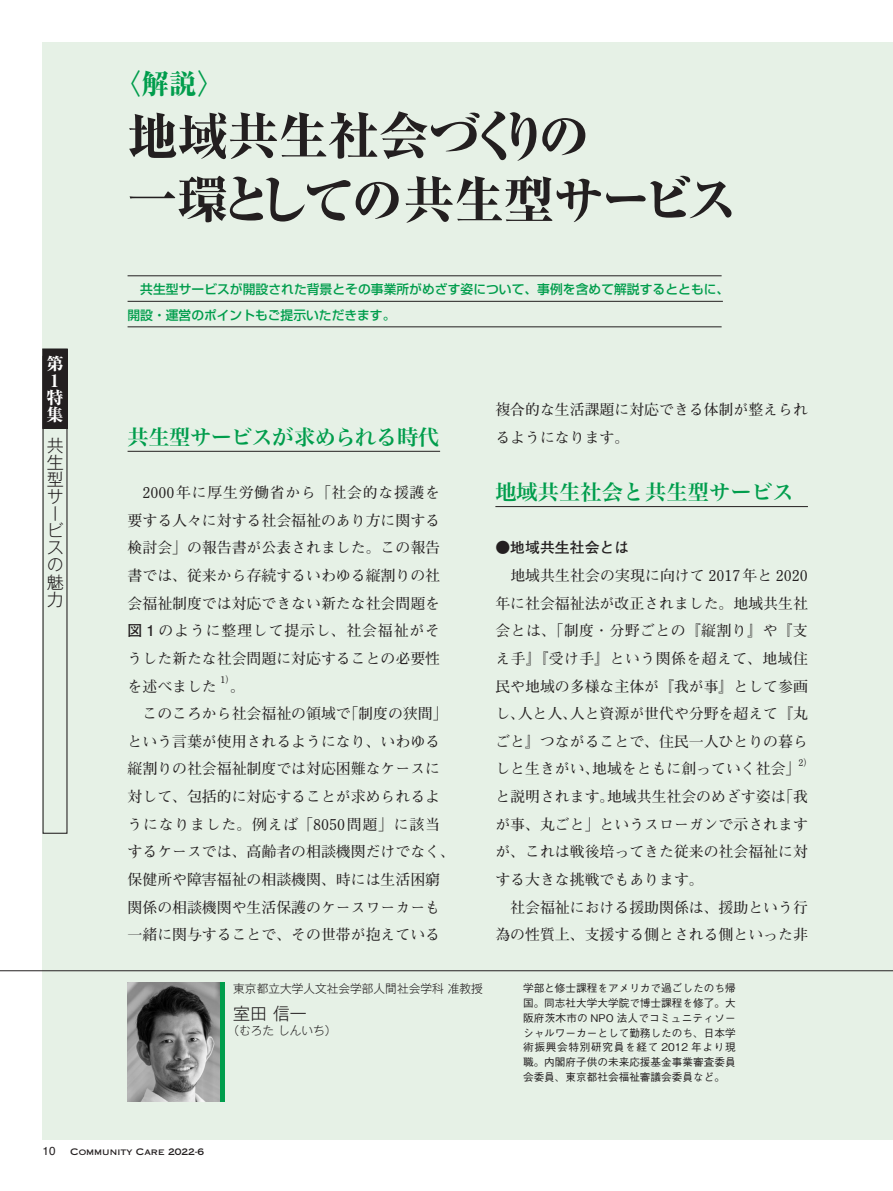
<style>
.page{position:relative;width:893px;height:1191px;background:#fff}
.page>*{position:absolute;margin:0;border:0;box-sizing:border-box;transform-origin:0 0}
.t1{font:800 51px/63.8px "Ryumin Pro";letter-spacing:-.03em;color:#231f20}
.t2{font:800 27.6px "Ryumin Pro";color:#009d4c}
.t3{font:21.3px "Hira Min Pro W6";letter-spacing:-.025em;color:#009d4c}
.t4{font:21.3px "Hira Min Pro W6";color:#009d4c}
.t5{font:300 16.95px/17.1px "Gothic MB101 Pro";color:#231f20}
.t6{font:800 16.95px/17px "Ryumin Pro";color:#fff}
.t7{font:700 14.85px/27.6px "Futo Min A101 Pro";color:#231f20}
.t8{font:700 14.85px "Futo Go B101 Pro";color:#231f20}
.t9{font:500 12.75px/25.5px "Shin Go Pro";letter-spacing:.005em;color:#009d4c}
.t10{font:300 11.7px "Gothic MB101 Pro";color:#231f20}
.t11{font:11.7px "Helvetica";color:#231f20}
.t12{font:500 10.65px/14.9px "Gothic BBB Pro";color:#231f20;text-align:justify}
.t13{font:700 9.3px "Futo Min A101 Pro";color:#231f20}
.t14{font:9px "Copperplate Gothic Std 31 AB";color:#231f20}
.s1{font-family:"Futo Go B101 Pro"}
</style>
<div class="page">
<div style="left:43px;top:43px;width:850px;height:1097px;background:#e6f1e6"></div>
<hr style="left:0;top:970px;width:893px;height:1px;background:#231f20">
<div style="left:43px;top:349px;width:24px;height:79px;background:#231f20"></div>
<div style="left:43px;top:349px;width:25px;height:79px;border:1px solid #231f20"></div>
<hr style="left:128px;top:451px;width:312px;height:1px;background:#231f20">
<hr style="left:495px;top:506px;width:313px;height:1px;background:#231f20">
<img style="left:128px;top:982px;width:93px;height:119px">
<hr style="left:221px;top:982px;width:4px;height:119px;background:#009d4c">
<hr style="left:128px;top:275px;width:594px;height:1px;background:#231f20">
<hr style="left:128px;top:301px;width:595px;height:1px;background:#231f20">
<hr style="left:128px;top:326px;width:594px;height:1px;background:#231f20">
<h2 class="t2" style="left:114px;top:62px;width:112px">〈解説〉</h2>
<h1 class="t1" style="left:127px;top:100px;width:612px">地域共生社会づくりの<br>一環としての共生型サービス</h1>
<p class="t6" style="left:46px;top:353px;width:18px">第<br>1特集</p>
<p class="t5" style="left:47px;top:434px;width:18px">共生型サービスの魅力</p>
<p class="t9" style="left:128px;top:275px;width:603px;text-indent:13px">共生型サービスが開設された背景とその事業所がめざす姿について、事例を含めて解説するとともに、開設・運営のポイントもご提示いただきます。</p>
<h3 class="t3" style="left:127px;top:418px;width:314px">共生型サービスが求められる時代</h3>
<p class="t7" style="left:128px;top:477px;width:314px;text-align:justify">　2000年に厚生労働省から「社会的な援護を要する人々に対する社会福祉のあり方に関する検討会」の報告書が公表されました。この報告書では、従来から存続するいわゆる縦割りの社会福祉制度では対応できない新たな社会問題を<span class="s1">図 1</span> のように整理して提示し、社会福祉がそうした新たな社会問題に対応することの必要性を述べました</p>
<p class="t13" style="left:221px;top:672px;width:16px">1）</p>
<p class="t7" style="left:128px;top:670px;width:329px;text-indent:103px">。<br>　このころから社会福祉の領域で「制度の狭間」という言葉が使用されるようになり、いわゆる縦割りの社会福祉制度では対応困難なケースに対して、包括的に対応することが求められるようになりました。例えば「8050問題」に該当するケースでは、高齢者の相談機関だけでなく、保健所や障害福祉の相談機関、時には生活困窮関係の相談機関や生活保護のケースワーカーも一緒に関与することで、その世帯が抱えている</p>
<p class="t7" style="left:495px;top:394px;width:314px">複合的な生活課題に対応できる体制が整えられるようになります。</p>
<h3 class="t4" style="left:495px;top:473px;width:300px">地域共生社会と共生型サービス</h3>
<p class="t8" style="left:495px;top:536px;width:135px">●地域共生社会とは</p>
<p class="t7" style="left:495px;top:560px;width:314px;text-align:justify">　地域共生社会の実現に向けて 2017年と 2020年に社会福祉法が改正されました。地域共生社会とは、「制度・分野ごとの『縦割り』や『支え手』『受け手』という関係を超えて、地域住民や地域の多様な主体が『我が事』として参画し、人と人、人と資源が世代や分野を超えて『丸ごと』つながることで、住民一人ひとりの暮らしと生きがい、地域をともに創っていく社会」</p>
<p class="t13" style="left:798px;top:755px;width:16px">2）</p>
<p class="t7" style="left:495px;top:781px;width:314px">と説明されます。地域共生社会のめざす姿は「我が事、丸ごと」というスローガンで示されますが、これは戦後培ってきた従来の社会福祉に対する大きな挑戦でもあります。<br>　社会福祉における援助関係は、援助という行為の性質上、支援する側とされる側といった非</p>
<p class="t10" style="left:233px;top:978px;width:251px">東京都立大学人文社会学部人間社会学科 准教授</p>
<p class="t5" style="left:233px;top:1002px;width:75px">室田 信一</p>
<p class="t10" style="left:227px;top:1021px;width:111px">（むろた しんいち）</p>
<p class="t12" style="left:523px;top:979px;width:214px">学部と修士課程をアメリカで過ごしたのち帰国。同志社大学大学院で博士課程を修了。大阪府茨木市の NPO 法人でコミュニティソーシャルワーカーとして勤務したのち、日本学術振興会特別研究員を経て 2012 年より現職。内閣府子供の未来応援基金事業審査委員会委員、東京都社会福祉審議会委員など。</p>
<p class="t11" style="left:43px;top:1142px;width:15px">10</p>
<p class="t14" style="left:70px;top:1146px;width:136px">Community Care 2022-6</p>
</div>
